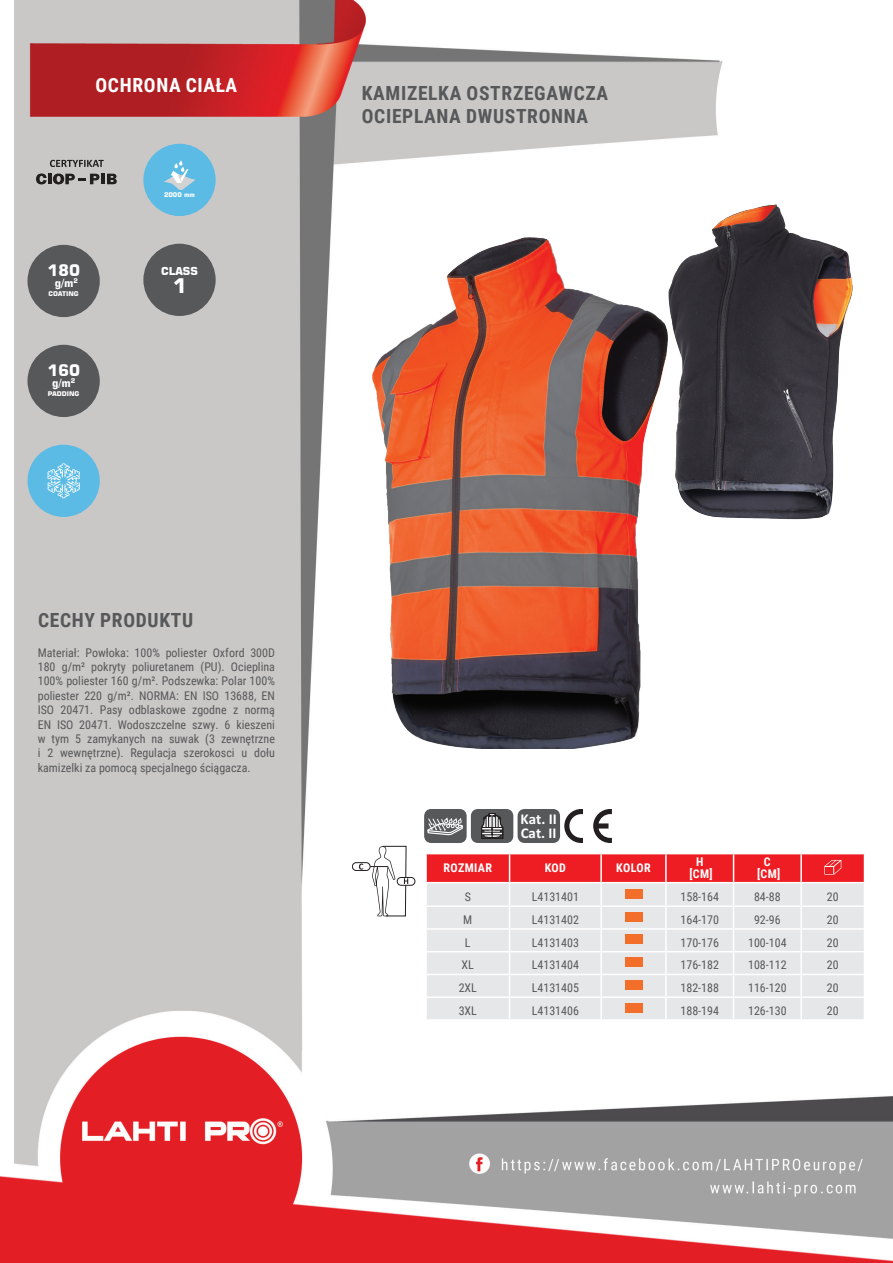
<style>
.page{position:relative;width:893px;height:1263px;background:#fff}
.page>*{position:absolute;margin:0;border:0;box-sizing:border-box;transform-origin:0 0}
.t1{font:700 20.1px "Square 721 BT";color:#fff}
.t2{font:700 19.5px/23.4px "Roboto Condensed";letter-spacing:.035em;color:#57585a}
.t3{font:700 19.5px "Roboto Condensed";letter-spacing:.035em;color:#fff}
.t4{font:700 15.75px "Square 721 BT";color:#fff}
.t5{font:700 15px/13.8px "Calibri Profix";color:#fff}
.t6{font:12px/14.4px "Roboto Condensed";color:#57585a;text-align:justify}
.t7{font:700 12px/12px "Roboto Condensed";letter-spacing:.035em;color:#fff;text-align:center}
.t8{font:700 10.95px "Square 721 BT";color:#fff}
.t9{font:700 10.8px "Square 721 BT";letter-spacing:-.01em;color:#fff}
.t10{font:700 6.45px "Square 721 BT";color:#fff}
</style>
<div class="page">
<img style="left:0;top:0;width:893px;height:1263px">
<div style="left:27px;top:245px;width:73px;height:72px;background:#57585a;border-radius:50%"></div>
<div style="left:27px;top:345px;width:73px;height:72px;background:#57585a;border-radius:50%"></div>
<div style="left:27px;top:445px;width:73px;height:72px;background:#5bbbe4;border-radius:50%"></div>
<div style="left:143px;top:144px;width:73px;height:72px;background:#5bbbe4;border-radius:50%"></div>
<div style="left:143px;top:244px;width:73px;height:72px;background:#57585a;border-radius:50%"></div>
<img style="left:372px;top:204px;width:480px;height:544px">
<hr style="left:425px;top:854px;width:2px;height:28px;background:#fff">
<hr style="left:425px;top:883px;width:2px;height:22px;background:#fff">
<hr style="left:425px;top:907px;width:2px;height:21px;background:#fff">
<hr style="left:425px;top:930px;width:2px;height:21px;background:#fff">
<hr style="left:425px;top:952px;width:2px;height:22px;background:#fff">
<hr style="left:425px;top:975px;width:2px;height:21px;background:#fff">
<hr style="left:425px;top:998px;width:2px;height:21px;background:#fff">
<hr style="left:425px;top:853px;width:85px;height:1px;background:#fff">
<hr style="left:425px;top:882px;width:85px;height:1px;background:#fff">
<hr style="left:425px;top:905px;width:85px;height:2px;background:#fff">
<hr style="left:425px;top:928px;width:85px;height:2px;background:#fff">
<hr style="left:425px;top:951px;width:85px;height:1px;background:#fff">
<hr style="left:425px;top:974px;width:85px;height:1px;background:#fff">
<hr style="left:425px;top:996px;width:85px;height:2px;background:#fff">
<hr style="left:425px;top:1019px;width:85px;height:2px;background:#fff">
<hr style="left:510px;top:1019px;width:91px;height:2px;background:#fff">
<hr style="left:601px;top:1019px;width:65px;height:2px;background:#fff">
<hr style="left:666px;top:1019px;width:67px;height:2px;background:#fff">
<hr style="left:733px;top:1019px;width:68px;height:2px;background:#fff">
<hr style="left:801px;top:1019px;width:64px;height:2px;background:#fff">
<svg style="left:426px;top:853px;width:439px;height:166px;background:#e9c7ca"></svg>
<div style="left:625px;top:889px;width:17px;height:10px;background:#f36e28"></div>
<div style="left:625px;top:912px;width:17px;height:9px;background:#f36e28"></div>
<div style="left:625px;top:934px;width:17px;height:10px;background:#f36e28"></div>
<div style="left:625px;top:957px;width:17px;height:10px;background:#f36e28"></div>
<div style="left:625px;top:980px;width:17px;height:10px;background:#f36e28"></div>
<div style="left:625px;top:1003px;width:17px;height:10px;background:#f36e28"></div>
<div style="left:425px;top:810px;width:41px;height:32px;background:#57585a;border-radius:7px"></div>
<div style="left:424px;top:809px;width:43px;height:34px;border:2px solid #57585a;border-radius:7px"></div>
<svg style="left:427px;top:817px;width:36px;height:19px"></svg>
<div style="left:471px;top:809px;width:42px;height:34px;background:#57585a;border-radius:7px"></div>
<svg style="left:481px;top:813px;width:22px;height:26px"></svg>
<div style="left:518px;top:809px;width:42px;height:34px;background:#57585a;border-radius:7px"></div>
<svg style="left:593px;top:809px;width:19px;height:34px"></svg>
<svg style="left:564px;top:809px;width:19px;height:34px"></svg>
<svg style="left:36px;top:173px;width:11px;height:11px"></svg>
<hr style="left:48px;top:174px;width:4px;height:10px;background:#231f20">
<hr style="left:101px;top:174px;width:4px;height:10px;background:#231f20">
<svg style="left:107px;top:174px;width:10px;height:10px"></svg>
<svg style="left:50px;top:160px;width:54px;height:7px"></svg>
<svg style="left:53px;top:173px;width:46px;height:11px"></svg>
<svg style="left:47px;top:463px;width:33px;height:35px"></svg>
<svg style="left:164px;top:160px;width:32px;height:30px"></svg>
<div style="left:352px;top:862px;width:18px;height:9px;background:#fff;border:1px solid #231f20;border-radius:4px"></div>
<svg style="left:359px;top:863px;width:4px;height:6px"></svg>
<svg style="left:397px;top:877px;width:18px;height:8px"></svg>
<svg style="left:370px;top:846px;width:38px;height:70px"></svg>
<h2 class="t3" style="left:96px;top:71px;width:143px">OCHRONA CIAŁA</h2>
<h3 class="t4" style="left:47px;top:261px;width:34px">180</h3>
<p class="t8" style="left:55px;top:276px;width:25px">g/m<sup>2</sup></p>
<p class="t10" style="left:49px;top:290px;width:31px">COATING</p>
<h3 class="t4" style="left:47px;top:361px;width:34px">160</h3>
<p class="t8" style="left:52px;top:376px;width:25px">g/m<sup>2</sup></p>
<p class="t10" style="left:48px;top:389px;width:33px">PADDING</p>
<p class="t10" style="left:164px;top:190px;width:33px">2000 mm</p>
<p class="t9" style="left:161px;top:264px;width:38px">CLASS</p>
<h1 class="t1" style="left:172px;top:274px;width:16px">1</h1>
<h2 class="t2" style="left:38px;top:608px;width:157px">CECHY PRODUKTU</h2>
<p class="t6" style="left:38px;top:645px;width:239px">Materiał: Powłoka: 100% poliester Oxford 300D 180 g/m² pokryty poliuretanem (PU). Ocieplina 100% poliester 160 g/m². Podszewka: Polar 100% poliester 220 g/m². NORMA: EN ISO 13688, EN ISO 20471. Pasy odblaskowe zgodne z normą EN ISO 20471. Wodoszczelne szwy. 6 kieszeni w tym 5 zamykanych na suwak (3 zewnętrzne i 2 wewnętrzne). Regulacja szerokosci u dołu kamizelki za pomocą specjalnego ściągacza.</p>
<h2 class="t2" style="left:362px;top:80px;width:248px">KAMIZELKA OSTRZEGAWCZA<br>OCIEPLANA DWUSTRONNA</h2>
<p class="t5" style="left:521px;top:811px;width:38px">Kat. II<br>Cat. II</p>
<p class="t7" style="left:443px;top:862px;width:50px">ROZMIAR</p>
<p class="t7" style="left:545px;top:862px;width:23px">KOD</p>
<p class="t7" style="left:616px;top:862px;width:36px">KOLOR</p>
<p class="t7" style="left:690px;top:856px;width:25px">H [CM]</p>
<p class="t7" style="left:757px;top:856px;width:25px">C [CM]</p>
<p class="t6" style="left:465px;top:889px;width:8px">S</p>
<p class="t6" style="left:532px;top:889px;width:49px">L4131401</p>
<p class="t6" style="left:680px;top:889px;width:40px">158-164</p>
<p class="t6" style="left:754px;top:889px;width:28px">84-88</p>
<p class="t6" style="left:827px;top:889px;width:13px">20</p>
<p class="t6" style="left:463px;top:912px;width:11px">M</p>
<p class="t6" style="left:532px;top:912px;width:49px">L4131402</p>
<p class="t6" style="left:680px;top:912px;width:40px">164-170</p>
<p class="t6" style="left:754px;top:912px;width:28px">92-96</p>
<p class="t6" style="left:827px;top:912px;width:13px">20</p>
<p class="t6" style="left:465px;top:935px;width:7px">L</p>
<p class="t6" style="left:532px;top:935px;width:49px">L4131403</p>
<p class="t6" style="left:680px;top:935px;width:40px">170-176</p>
<p class="t6" style="left:748px;top:935px;width:40px">100-104</p>
<p class="t6" style="left:827px;top:935px;width:13px">20</p>
<p class="t6" style="left:462px;top:957px;width:14px">XL</p>
<p class="t6" style="left:532px;top:957px;width:49px">L4131404</p>
<p class="t6" style="left:680px;top:957px;width:40px">176-182</p>
<p class="t6" style="left:748px;top:957px;width:40px">108-112</p>
<p class="t6" style="left:827px;top:957px;width:13px">20</p>
<p class="t6" style="left:459px;top:980px;width:20px">2XL</p>
<p class="t6" style="left:532px;top:980px;width:49px">L4131405</p>
<p class="t6" style="left:680px;top:980px;width:40px">182-188</p>
<p class="t6" style="left:748px;top:980px;width:40px">116-120</p>
<p class="t6" style="left:827px;top:980px;width:13px">20</p>
<p class="t6" style="left:459px;top:1003px;width:20px">3XL</p>
<p class="t6" style="left:532px;top:1003px;width:49px">L4131406</p>
<p class="t6" style="left:680px;top:1003px;width:40px">188-194</p>
<p class="t6" style="left:748px;top:1003px;width:40px">126-130</p>
<p class="t6" style="left:827px;top:1003px;width:13px">20</p>
</div>
